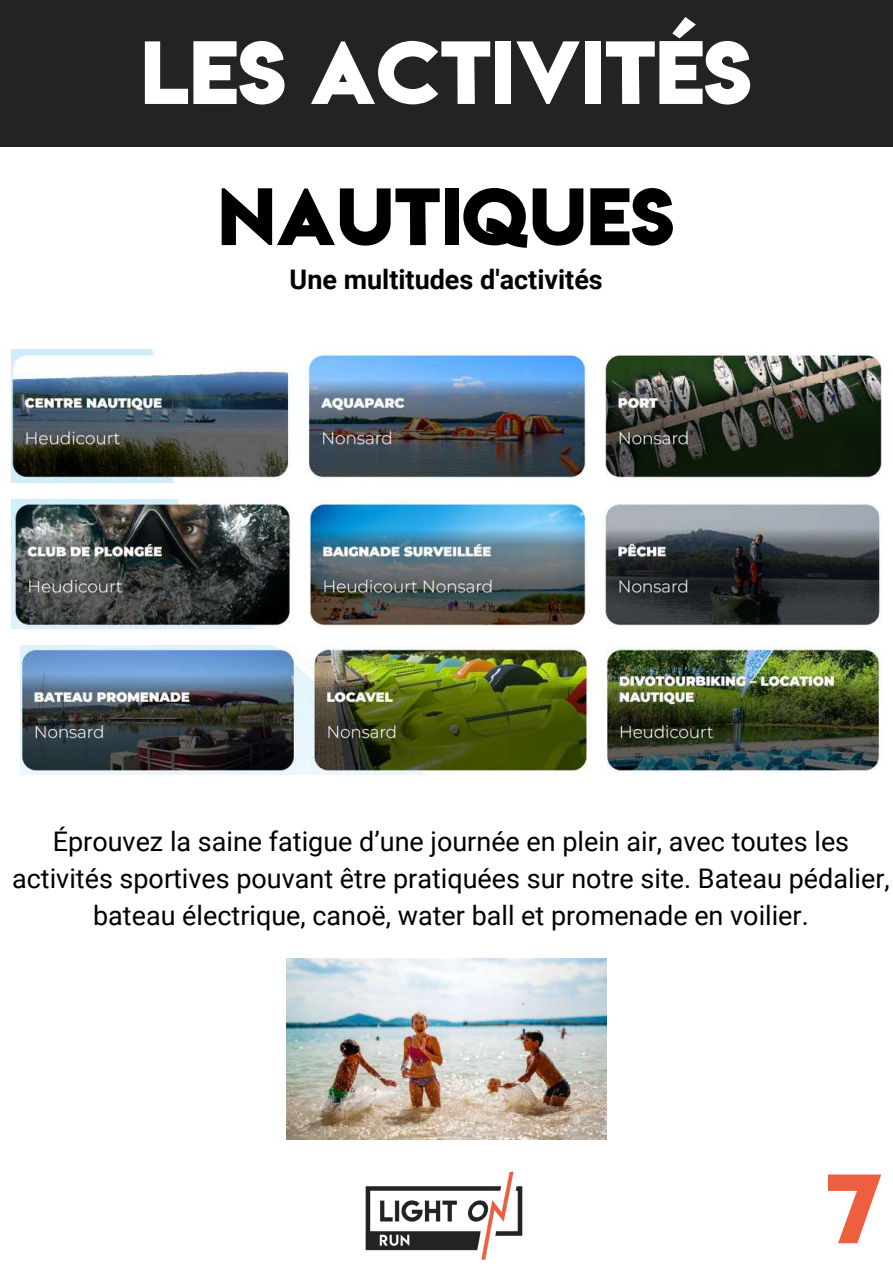
<style>
.page{position:relative;width:893px;height:1264px;background:#fff}
.page>*{position:absolute;margin:0;border:0;box-sizing:border-box;transform-origin:0 0}
.t1{font:86.85px "Lemon Milkbold";color:#ed5f3e}
.t2{font:79.5px "Lemon Milkbold";color:#fff}
.t3{font:72px "Lemon Milkbold";color:#000}
.t4{font:27px/37px "Roboto";color:#000;text-align:center}
.t5{font:700 27px "Roboto";color:#000}
</style>
<div class="page">
<div style="left:0;top:0;width:892px;height:147px;background:#232323"></div>
<img style="left:11px;top:349px;width:870px;height:133px">
<img style="left:11px;top:499px;width:870px;height:130px">
<img style="left:20px;top:646px;width:861px;height:128px">
<img style="left:287px;top:958px;width:319px;height:181px">
<img style="left:365px;top:1171px;width:158px;height:89px">
<h2 class="t2" style="left:141px;top:16px;width:612px">LES ACTIVITÉS</h2>
<h3 class="t3" style="left:218px;top:165px;width:457px">NAUTIQUES</h3>
<p class="t5" style="left:289px;top:264px;width:315px">Une multitudes d'activités</p>
<p class="t4" style="left:12px;top:823px;width:879px">Éprouvez la saine fatigue d’une journée en plein air, avec toutes les activités sportives pouvant être pratiquées sur notre site. Bateau pédalier, bateau électrique, canoë, water ball et promenade en voilier.</p>
<h1 class="t1" style="left:826px;top:1146px;width:58px">7</h1>
</div>
